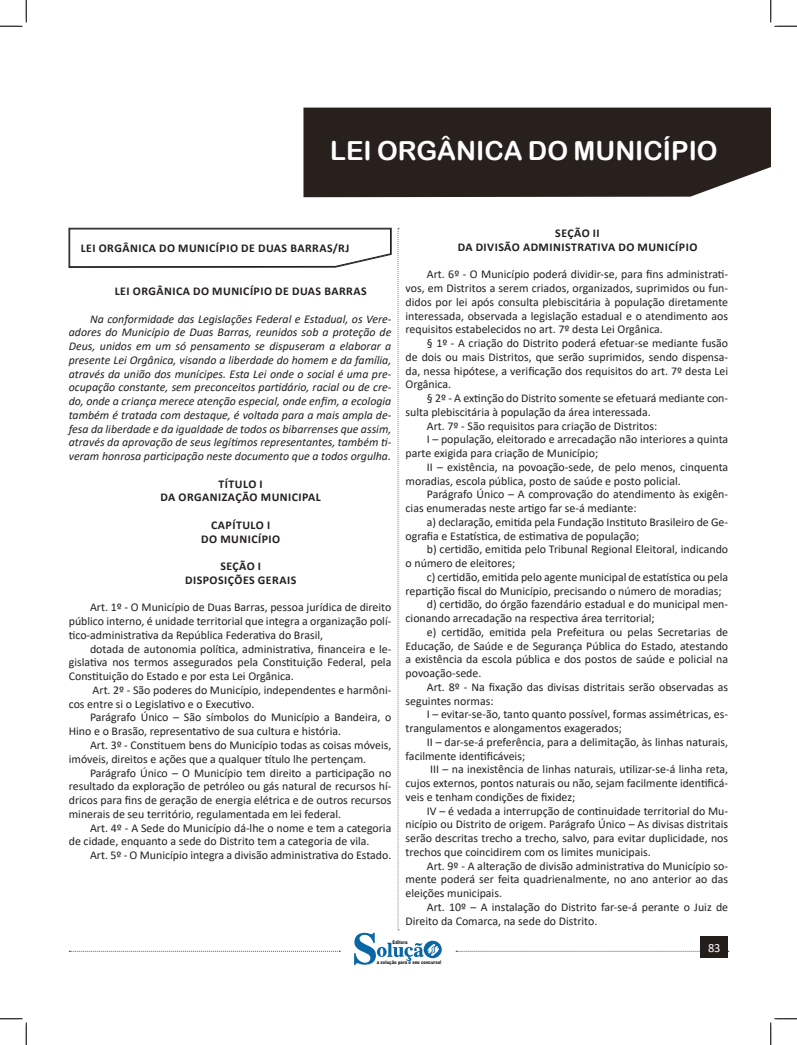
<style>
.page{position:relative;width:797px;height:1045px;background:#fff}
.page>*{position:absolute;margin:0;border:0;box-sizing:border-box;transform-origin:0 0}
.t1{font:26.25px "Arial Rounded MT Bold";color:#fff}
.t2{font:12.5px "Calibri";color:#fff}
.t3{font:11.88px/13.8px "Calibri";color:#231f20}
.t4{font:italic 11.88px/13.8px "Calibri";color:#231f20;text-align:justify}
.TITULO_DE_LEI{font:700 11.88px "Calibri";letter-spacing:.04em;color:#231f20}
.CAIXINHAS{font:700 11.88px "Calibri";letter-spacing:.04em;color:#231f20}
.t5{font:900 5px "Arial";color:#231f20;scale:.76 1}
</style>
<div class="page">
<svg style="left:456px;top:951px;width:273px;height:1px"></svg>
<div style="left:700px;top:936px;width:28px;height:22px;background:#241e1b"></div>
<div style="left:303px;top:108px;width:467px;height:89px;background:#27201d"></div>
<svg style="left:69px;top:228px;width:373px;height:737px"></svg>
<svg style="left:0;top:0;width:27px;height:27px"></svg>
<svg style="left:0;top:1018px;width:27px;height:27px"></svg>
<svg style="left:770px;top:0;width:27px;height:27px"></svg>
<svg style="left:770px;top:1018px;width:27px;height:27px"></svg>
<h1 class="t1" style="left:330px;top:135px;width:389px">LEI ORGÂNICA DO MUNICÍPIO</h1>
<p class="CAIXINHAS" style="left:81px;top:239px;width:270px">LEI ORGÂNICA DO MUNICÍPIO DE DUAS BARRAS/RJ</p>
<p class="TITULO_DE_LEI" style="left:115px;top:283px;width:253px">LEI ORGÂNICA DO MUNICÍPIO DE DUAS BARRAS</p>
<p class="t4" style="left:69px;top:311px;width:324px;text-indent:21px">Na conformidade das Legislações Federal e Estadual, os Vere&shy;adores do Município de Duas Barras, reunidos sob a proteção de Deus, unidos em um só pensamento se dispuseram a elaborar a presente Lei Orgânica, visando a liberdade do homem e da família, através da união dos munícipes. Esta Lei onde o social é uma pre&shy;ocupação constante, sem preconceitos partidário, racial ou de cre&shy;do, onde a criança merece atenção especial, onde enfim, a ecologia também é tratada com destaque, é voltada para a mais ampla de&shy;fesa da liberdade e da igualdade de todos os bibarrenses que assim, através da aprovação de seus legítimos representantes, também ti&shy;veram honrosa participação neste documento que a todos orgulha.</p>
<p class="TITULO_DE_LEI" style="left:219px;top:475px;width:46px">TÍTULO I</p>
<p class="TITULO_DE_LEI" style="left:161px;top:489px;width:162px">DA ORGANIZAÇÃO MUNICIPAL</p>
<p class="TITULO_DE_LEI" style="left:211px;top:516px;width:61px">CAPÍTULO I</p>
<p class="TITULO_DE_LEI" style="left:201px;top:530px;width:80px">DO MUNICÍPIO</p>
<p class="TITULO_DE_LEI" style="left:220px;top:558px;width:42px">SEÇÃO I</p>
<p class="TITULO_DE_LEI" style="left:185px;top:571px;width:113px">DISPOSIÇÕES GERAIS</p>
<p class="t3" style="left:69px;top:600px;width:324px;text-align:justify;text-indent:21px">Art. 1º - O Município de Duas Barras, pessoa jurídica de direito público interno, é unidade territorial que integra a organização polí&shy;tico-administrativa da República Federativa do Brasil,</p>
<p class="t3" style="left:69px;top:641px;width:324px;text-align:justify;text-indent:21px">dotada de autonomia política, administrativa, financeira e le&shy;gislativa nos termos assegurados pela Constituição Federal, pela Constituição do Estado e por esta Lei Orgânica.</p>
<p class="t3" style="left:69px;top:683px;width:324px;text-indent:24px">Art. 2º - São poderes do Município, independentes e harmôni&shy;cos entre si o Legislativo e o Executivo.</p>
<p class="t3" style="left:69px;top:710px;width:324px;text-indent:21px">Parágrafo Único – São símbolos do Município a Bandeira, o<br>Hino e o Brasão, representativo de sua cultura e história.</p>
<p class="t3" style="left:69px;top:738px;width:324px;text-indent:21px">Art. 3º - Constituem bens do Município todas as coisas móveis, imóveis, direitos e ações que a qualquer título lhe pertençam.</p>
<p class="t3" style="left:69px;top:765px;width:324px;text-align:justify;text-indent:21px">Parágrafo Único – O Município tem direito a participação no resultado da exploração de petróleo ou gás natural de recursos hí&shy;dricos para fins de geração de energia elétrica e de outros recursos minerais de seu território, regulamentada em lei federal.</p>
<p class="t3" style="left:69px;top:820px;width:324px;text-indent:21px">Art. 4º - A Sede do Município dá-lhe o nome e tem a categoria de cidade, enquanto a sede do Distrito tem a categoria de vila.</p>
<p class="t3" style="left:90px;top:848px;width:303px">Art. 5º - O Município integra a divisão administrativa do Estado.</p>
<p class="TITULO_DE_LEI" style="left:555px;top:225px;width:46px">SEÇÃO II</p>
<p class="TITULO_DE_LEI" style="left:457px;top:238px;width:241px">DA DIVISÃO ADMINISTRATIVA DO MUNICÍPIO</p>
<p class="t3" style="left:405px;top:267px;width:324px;text-align:justify;text-indent:21px">Art. 6º - O Município poderá dividir-se, para fins administrati&shy;vos, em Distritos a serem criados, organizados, suprimidos ou fun&shy;didos por lei após consulta plebiscitária à população diretamente interessada, observada a legislação estadual e o atendimento aos requisitos estabelecidos no art. 7º desta Lei Orgânica.</p>
<p class="t3" style="left:405px;top:336px;width:324px;text-align:justify;text-indent:21px">§ 1º - A criação do Distrito poderá efetuar-se mediante fusão de dois ou mais Distritos, que serão suprimidos, sendo dispensa&shy;da, nessa hipótese, a verificação dos requisitos do art. 7º desta Lei Orgânica.</p>
<p class="t3" style="left:405px;top:391px;width:324px;text-indent:21px">§ 2º - A extinção do Distrito somente se efetuará mediante con&shy;sulta plebiscitária à população da área interessada.</p>
<p class="t3" style="left:427px;top:418px;width:232px">Art. 7º - São requisitos para criação de Distritos:</p>
<p class="t3" style="left:405px;top:432px;width:324px;text-indent:21px">I – população, eleitorado e arrecadação não interiores a quinta parte exigida para criação de Município;</p>
<p class="t3" style="left:405px;top:460px;width:324px;text-indent:21px">II – existência, na povoação-sede, de pelo menos, cinquenta moradias, escola pública, posto de saúde e posto policial.</p>
<p class="t3" style="left:405px;top:487px;width:324px;text-indent:21px">Parágrafo Único – A comprovação do atendimento às exigên&shy;cias enumeradas neste artigo far se-á mediante:</p>
<p class="t3" style="left:405px;top:515px;width:324px;text-indent:21px">a) declaração, emitida pela Fundação Instituto Brasileiro de Ge&shy;ografia e Estatística, de estimativa de população;</p>
<p class="t3" style="left:405px;top:542px;width:324px;text-indent:21px">b) certidão, emitida pelo Tribunal Regional Eleitoral, indicando o número de eleitores;</p>
<p class="t3" style="left:405px;top:570px;width:324px;text-indent:21px">c) certidão, emitida pelo agente municipal de estatística ou pela repartição fiscal do Município, precisando o número de moradias;</p>
<p class="t3" style="left:405px;top:597px;width:324px;text-indent:21px">d) certidão, do órgão fazendário estadual e do municipal men&shy;cionando arrecadação na respectiva área territorial;</p>
<p class="t3" style="left:405px;top:625px;width:324px;text-align:justify;text-indent:21px">e) certidão, emitida pela Prefeitura ou pelas Secretarias de Educação, de Saúde e de Segurança Pública do Estado, atestando a existência da escola pública e dos postos de saúde e policial na povoação-sede.</p>
<p class="t3" style="left:405px;top:680px;width:324px;text-indent:21px">Art. 8º - Na fixação das divisas distritais serão observadas as seguintes normas:</p>
<p class="t3" style="left:405px;top:707px;width:324px;text-indent:21px">I – evitar-se-ão, tanto quanto possível, formas assimétricas, es&shy;trangulamentos e alongamentos exagerados;</p>
<p class="t3" style="left:405px;top:735px;width:324px;text-indent:21px">II – dar-se-á preferência, para a delimitação, às linhas naturais, facilmente identificáveis;</p>
<p class="t3" style="left:405px;top:762px;width:324px;text-align:justify;text-indent:25px">III – na inexistência de linhas naturais, utilizar-se-á linha reta, cujos externos, pontos naturais ou não, sejam facilmente identificá&shy;veis e tenham condições de fixidez;</p>
<p class="t3" style="left:405px;top:803px;width:324px;text-align:justify;text-indent:21px">IV – é vedada a interrupção de continuidade territorial do Mu&shy;nicípio ou Distrito de origem. Parágrafo Único – As divisas distritais serão descritas trecho a trecho, salvo, para evitar duplicidade, nos trechos que coincidirem com os limites municipais.</p>
<p class="t3" style="left:405px;top:858px;width:324px;text-align:justify;text-indent:21px">Art. 9º - A alteração de divisão administrativa do Município so&shy;mente poderá ser feita quadrienalmente, no ano anterior ao das eleições municipais.</p>
<p class="t3" style="left:405px;top:900px;width:324px;text-indent:21px">Art. 10º – A instalação do Distrito far-se-á perante o Juiz de<br>Direito da Comarca, na sede do Distrito.</p>
<p class="t5" style="left:392px;top:939px;width:21px">Editora</p>
<p class="t5" style="left:377px;top:959px;width:86px">a solução para o seu concurso!</p>
<p class="t2" style="left:708px;top:939px;width:14px">83</p>
</div>
